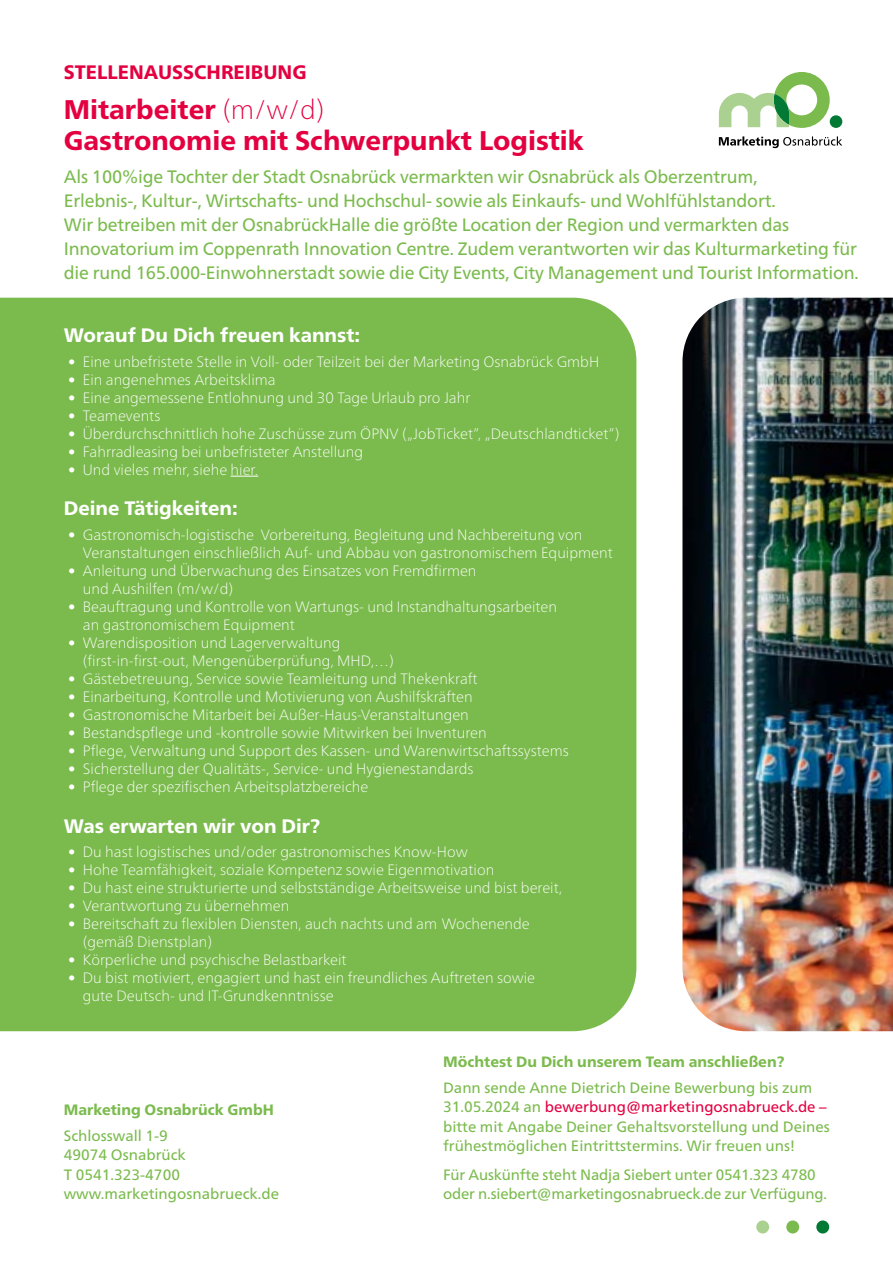
<style>
.page{position:relative;width:893px;height:1263px;background:#fff}
.page>*{position:absolute;margin:0;border:0;box-sizing:border-box;transform-origin:0 0}
.t1{font:800 27px/31.5px "Frutiger Neue LT Pro";color:#e40040}
.t2{font:800 19.5px "Frutiger Neue LT Pro";color:#fff}
.t3{font:800 19.5px "Frutiger Neue LT Pro";color:#e40040}
.t4{font:18px/24px "Frutiger Neue LT Pro";letter-spacing:-.01em;color:#7bbb4d}
.t5{font:100 15px/18px "Frutiger Neue LT Pro";color:#fff}
.t6{font:15px/19.5px "Frutiger Neue LT Pro";color:#7bbb4d}
.t7{font:800 15px "Frutiger Neue LT Pro";color:#7bbb4d}
.s1{font-weight:100}
.s2{color:#e40040}
</style>
<div class="page">
<div style="left:0;top:298px;width:636px;height:733px;background:#7bbb4d"></div>
<svg style="left:719px;top:72px;width:111px;height:56px"></svg>
<div style="left:830px;top:115px;width:12px;height:13px;background:#027a35;border-radius:50%"></div>
<svg style="left:719px;top:136px;width:123px;height:12px"></svg>
<img style="left:682px;top:298px;width:211px;height:733px">
<div style="left:816px;top:1220px;width:13px;height:13px;background:#027a35;border-radius:50%"></div>
<div style="left:786px;top:1220px;width:13px;height:13px;background:#7bbb4d;border-radius:50%"></div>
<div style="left:756px;top:1220px;width:13px;height:13px;background:#abd190;border-radius:50%"></div>
<svg style="left:231px;top:476px;width:27px;height:1px"></svg>
<h2 class="t3" style="left:64px;top:60px;width:244px">STELLENAUSSCHREIBUNG</h2>
<h1 class="t1" style="left:64px;top:93px;width:522px">Mitarbeiter <span class="s1">(m/w/d)<br></span>Gastronomie mit Schwerpunkt Logistik</h1>
<p class="t4" style="left:64px;top:164px;width:796px">Als 100%ige Tochter der Stadt Osnabrück vermarkten wir Osnabrück als Oberzentrum,<br>Erlebnis-, Kultur-, Wirtschafts- und Hochschul- sowie als Einkaufs- und Wohlfühlstandort.<br>Wir betreiben mit der OsnabrückHalle die größte Location der Region und vermarkten das Innovatorium im Coppenrath Innovation Centre. Zudem verantworten wir das Kulturmarketing für die rund 165.000-Einwohnerstadt sowie die City Events, City Management und Tourist Information.</p>
<h2 class="t2" style="left:64px;top:324px;width:298px">Worauf Du Dich freuen kannst:</h2>
<p class="t5" style="left:68px;top:352px;width:533px">• Eine unbefristete Stelle in Voll- oder Teilzeit bei der Marketing Osnabrück GmbH</p>
<p class="t5" style="left:68px;top:370px;width:209px">• Ein angenehmes Arbeitsklima</p>
<p class="t5" style="left:68px;top:388px;width:404px">• Eine angemessene Entlohnung und 30 Tage Urlaub pro Jahr</p>
<p class="t5" style="left:68px;top:406px;width:94px">• Teamevents</p>
<p class="t5" style="left:68px;top:424px;width:553px">• Überdurchschnittlich hohe Zuschüsse zum ÖPNV („JobTicket“, „Deutschlandticket“)</p>
<p class="t5" style="left:68px;top:442px;width:297px">• Fahrradleasing bei unbefristeter Anstellung</p>
<p class="t5" style="left:68px;top:460px;width:192px">• Und vieles mehr, siehe hier.</p>
<h2 class="t2" style="left:64px;top:497px;width:176px">Deine Tätigkeiten:</h2>
<p class="t5" style="left:83px;top:525px;width:531px;text-indent:-15px">• Gastronomisch-logistische Vorbereitung, Begleitung und Nachbereitung von<br>Veranstaltungen einschließlich Auf- und Abbau von gastronomischem Equipment</p>
<p class="t5" style="left:83px;top:561px;width:395px;text-indent:-15px">• Anleitung und Überwachung des Einsatzes von Fremdfirmen und Aushilfen (m/w/d)</p>
<p class="t5" style="left:83px;top:597px;width:476px;text-indent:-15px">• Beauftragung und Kontrolle von Wartungs- und Instandhaltungsarbeiten an gastronomischem Equipment</p>
<p class="t5" style="left:83px;top:633px;width:312px;text-indent:-15px">• Warendisposition und Lagerverwaltung (first-in-first-out, Mengenüberprüfung, MHD,…)</p>
<p class="t5" style="left:68px;top:669px;width:411px">• Gästebetreuung, Service sowie Teamleitung und Thekenkraft</p>
<p class="t5" style="left:68px;top:687px;width:406px">• Einarbeitung, Kontrolle und Motivierung von Aushilfskräften</p>
<p class="t5" style="left:68px;top:705px;width:402px">• Gastronomische Mitarbeit bei Außer-Haus-Veranstaltungen</p>
<p class="t5" style="left:68px;top:723px;width:420px">• Bestandspflege und -kontrolle sowie Mitwirken bei Inventuren</p>
<p class="t5" style="left:68px;top:741px;width:502px">• Pflege, Verwaltung und Support des Kassen- und Warenwirtschaftssystems</p>
<p class="t5" style="left:68px;top:759px;width:407px">• Sicherstellung der Qualitäts-, Service- und Hygienestandards</p>
<p class="t5" style="left:68px;top:777px;width:302px">• Pflege der spezifischen Arbeitsplatzbereiche</p>
<h2 class="t2" style="left:64px;top:814px;width:258px">Was erwarten wir von Dir?</h2>
<p class="t5" style="left:68px;top:843px;width:401px">• Du hast logistisches und/oder gastronomisches Know-How</p>
<p class="t5" style="left:68px;top:861px;width:428px">• Hohe Teamfähigkeit, soziale Kompetenz sowie Eigenmotivation</p>
<p class="t5" style="left:68px;top:879px;width:496px">• Du hast eine strukturierte und selbstständige Arbeitsweise und bist bereit,</p>
<p class="t5" style="left:68px;top:897px;width:223px">• Verantwortung zu übernehmen</p>
<p class="t5" style="left:83px;top:915px;width:448px;text-indent:-15px">• Bereitschaft zu flexiblen Diensten, auch nachts und am Wochenende (gemäß Dienstplan)</p>
<p class="t5" style="left:68px;top:951px;width:280px">• Körperliche und psychische Belastbarkeit</p>
<p class="t5" style="left:83px;top:969px;width:454px;text-indent:-15px">• Du bist motiviert, engagiert und hast ein freundliches Auftreten sowie gute Deutsch- und IT-Grundkenntnisse</p>
<p class="t7" style="left:64px;top:1100px;width:212px">Marketing Osnabrück GmbH</p>
<p class="t6" style="left:64px;top:1125px;width:217px">Schlosswall 1-9<br>49074 Osnabrück<br>T 0541.323-4700 www.marketingosnabrueck.de</p>
<p class="t7" style="left:443px;top:1053px;width:343px">Möchtest Du Dich unserem Team anschließen?</p>
<p class="t6" style="left:443px;top:1077px;width:388px">Dann sende Anne Dietrich Deine Bewerbung bis zum 31.05.2024 an <span class="s2">bewerbung@marketingosnabrueck.de – </span>bitte mit Angabe Deiner Gehaltsvorstellung und Deines frühestmöglichen Eintrittstermins. Wir freuen uns!</p>
<p class="t6" style="left:443px;top:1164px;width:386px">Für Auskünfte steht Nadja Siebert unter 0541.323 4780 oder n.siebert@marketingosnabrueck.de zur Verfügung.</p>
</div>
